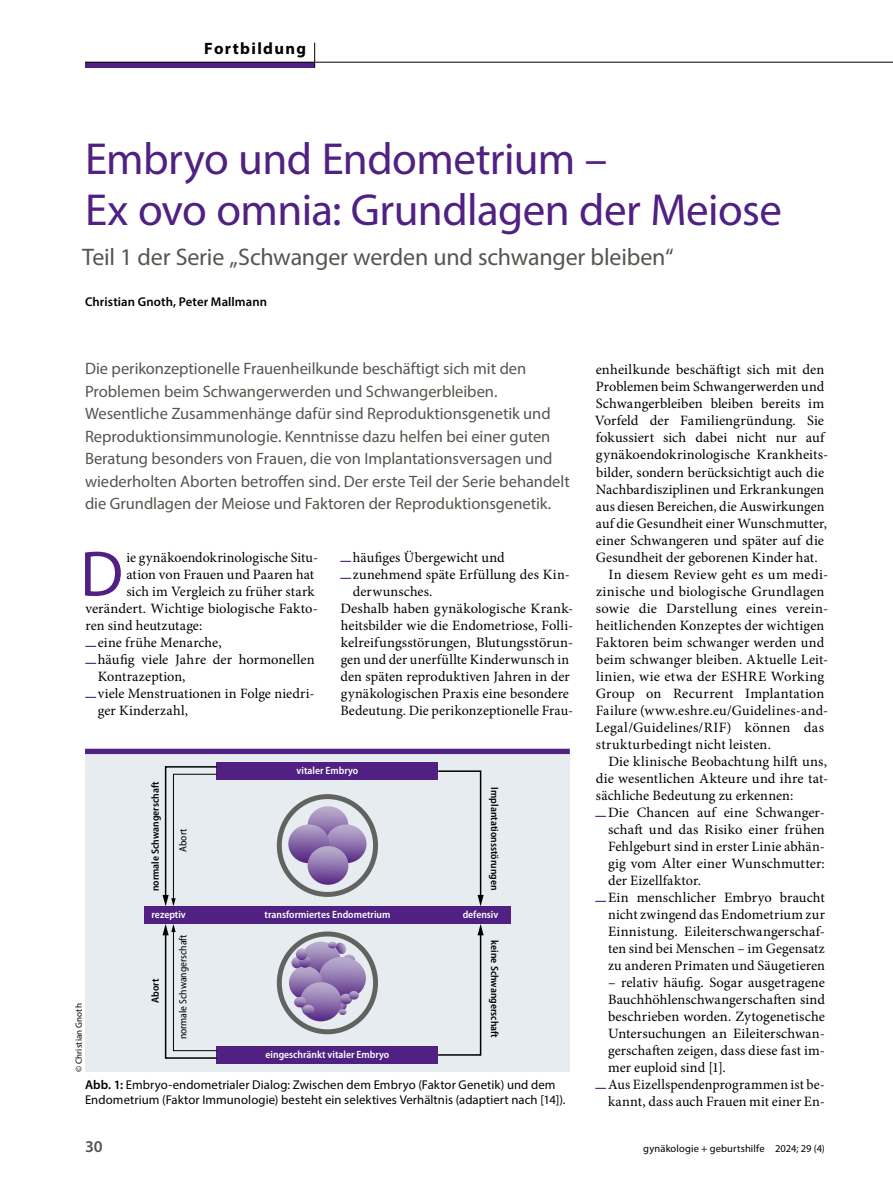
<style>
.page{position:relative;width:893px;height:1187px;background:#fff}
.page>*{position:absolute;margin:0;border:0;box-sizing:border-box;transform-origin:0 0}
.Para_Initial_1{font:64.65px "Myriad Pro";color:#502182}
.Title_1{font:45px/51px "Myriad Pro";letter-spacing:-.01em;color:#502182}
.SubTitle_x{font:24px "Myriad Pro";letter-spacing:-.01em;color:#56554f}
.Trailer_2-row{font:16.5px/22.5px "Myriad Pro";color:#56554f}
.t1{font:700 16.5px "Myriad Pro";letter-spacing:.08em;color:#000}
.t2{font:600 16.5px "Myriad Pro";color:#56554f}
.Para_x{font:14.25px/17px "Minion Pro";letter-spacing:.005em;color:#000}
.Para_Indent{font:14.25px/17px "Minion Pro";letter-spacing:.015em;color:#000}
.Para_Initial_1-2{font:14.25px "Minion Pro";color:#000}
.Image_Caption_x{font:12.75px/15px "Myriad Pro";letter-spacing:.01em;color:#000}
.Author_SubTitle{font:600 12.75px "Myriad Pro";letter-spacing:.005em;color:#000}
.t3{font:600 semi-condensed 10.5px "Myriad Pro";color:#fff}
.t4{font:600 semi-condensed 10.5px "Myriad Pro";color:#000}
.t5{font:10.5px "Myriad Pro";letter-spacing:.015em;color:#000}
.t6{font:semi-condensed 10.5px "Myriad Pro";color:#000}
.Image_Source_x{font:9px "Myriad Pro";letter-spacing:.015em;color:#000}
.s1{font-family:"Myriad Pro";font-weight:600;color:#502182}
.s2{font-weight:600}
</style>
<div class="page">
<div style="left:85px;top:748px;width:485px;height:324px;background:#e6ecf0"></div>
<div style="left:217px;top:762px;width:221px;height:17px;background:#502182"></div>
<div style="left:217px;top:1046px;width:221px;height:17px;background:#502182"></div>
<div style="left:144px;top:906px;width:366px;height:17px;background:#502182"></div>
<svg style="left:163px;top:923px;width:55px;height:136px"></svg>
<svg style="left:437px;top:923px;width:47px;height:133px"></svg>
<svg style="left:437px;top:770px;width:47px;height:136px"></svg>
<svg style="left:163px;top:765px;width:55px;height:141px"></svg>
<svg style="left:277px;top:794px;width:101px;height:102px"></svg>
<svg style="left:277px;top:931px;width:101px;height:103px"></svg>
<div style="left:85px;top:748px;width:485px;height:6px;background:#502182"></div>
<div style="left:85px;top:62px;width:230px;height:5px;background:#502182"></div>
<hr style="left:85px;top:62px;width:230px;height:1px;background:#000">
<hr style="left:315px;top:62px;width:578px;height:1px;background:#000">
<svg style="left:314px;top:43px;width:1px;height:24px"></svg>
<p class="t1" style="left:204px;top:37px;width:103px">Fortbildung</p>
<p class="Title_1" style="left:85px;top:133px;width:699px">Embryo und Endometrium –<br>Ex ovo omnia: Grundlagen der Meiose</p>
<p class="SubTitle_x" style="left:82px;top:242px;width:593px">Teil 1 der Serie „Schwanger werden und schwanger bleiben“</p>
<p class="Author_SubTitle" style="left:85px;top:294px;width:184px">Christian Gnoth, Peter Mallmann</p>
<p class="Trailer_2-row" style="left:85px;top:357px;width:486px">Die perikonzeptionelle Frauenheilkunde beschäftigt sich mit den Problemen beim Schwangerwerden und Schwangerbleiben.<br>Wesentliche Zusammenhänge dafür sind Reproduktionsgenetik und Reproduktionsimmunologie. Kenntnisse dazu helfen bei einer guten Beratung besonders von Frauen, die von Implantationsversagen und wiederholten Aborten betroffen sind. Der erste Teil der Serie behandelt die Grundlagen der Meiose und Faktoren der Reproduktionsgenetik.</p>
<p class="Para_Initial_1" style="left:80px;top:534px;width:45px">D</p>
<p class="Para_Initial_1-2" style="left:127px;top:547px;width:193px">ie gynäkoendokrinologische Situ-</p>
<p class="Para_x" style="left:340px;top:548px;width:166px"><span class="s1">—</span>häufiges Übergewicht und</p>
<p class="Para_x" style="left:353px;top:565px;width:218px;text-indent:-13px"><span class="s1">—</span>zunehmend späte Erfüllung des Kin&shy;derwunsches.</p>
<p class="Para_x" style="left:340px;top:599px;width:234px">Deshalb haben gynäkologische Krank&shy;heitsbilder wie die Endometriose, Folli&shy;kelreifungsstörungen, Blutungsstörun&shy;gen und der unerfüllte Kinderwunsch in den späten reproduktiven Jahren in der gynäkologischen Praxis eine besondere Bedeutung. Die perikonzeptionelle Frau-</p>
<p class="Para_Initial_1-2" style="left:126px;top:564px;width:189px">ation von Frauen und Paaren hat</p>
<p class="Para_Initial_1-2" style="left:126px;top:581px;width:190px">sich im Vergleich zu früher stark</p>
<p class="Para_Initial_1-2" style="left:85px;top:598px;width:234px">verändert. Wichtige biologische Fakto-</p>
<p class="Para_Initial_1-2" style="left:86px;top:615px;width:118px">ren sind heutzutage:</p>
<p class="Para_x" style="left:85px;top:633px;width:138px"><span class="s1">—</span>eine frühe Menarche,</p>
<p class="Para_x" style="left:98px;top:650px;width:218px;text-indent:-13px"><span class="s1">—</span>häufig viele Jahre der hormonellen<br>Kontrazeption,</p>
<p class="Para_x" style="left:98px;top:684px;width:218px;text-indent:-13px"><span class="s1">—</span>viele Menstruationen in Folge niedri&shy;ger Kinderzahl,</p>
<p class="t4" style="left:149px;top:891px;width:111px;rotate:-90deg">normale Schwangerschaft</p>
<p class="t6" style="left:177px;top:851px;width:25px;rotate:-90deg">Abort</p>
<p class="t3" style="left:297px;top:765px;width:63px">vitaler Embryo</p>
<p class="t4" style="left:500px;top:787px;width:104px;rotate:90deg">Implantationsstörungen</p>
<p class="Image_Source_x" style="left:73px;top:1072px;width:70px;rotate:-90deg">© Christian Gnoth</p>
<p class="t3" style="left:152px;top:908px;width:36px">rezeptiv</p>
<p class="t3" style="left:463px;top:908px;width:37px">defensiv</p>
<p class="t3" style="left:265px;top:908px;width:127px">transformiertes Endometrium</p>
<p class="t4" style="left:149px;top:1002px;width:26px;rotate:-90deg">Abort</p>
<p class="t6" style="left:177px;top:1039px;width:106px;rotate:-90deg">normale Schwangerschaft</p>
<p class="t4" style="left:500px;top:940px;width:99px;rotate:90deg">keine Schwangerschaft</p>
<p class="t3" style="left:266px;top:1048px;width:125px">eingeschränkt vitaler Embryo</p>
<p class="Image_Caption_x" style="left:85px;top:1077px;width:482px"><span class="s2">Abb. 1:</span> Embryo-endometrialer Dialog: Zwischen dem Embryo (Faktor Genetik) und dem<br>Endometrium (Faktor Immunologie) besteht ein selektives Verhältnis (adaptiert nach [14]).</p>
<p class="Para_x" style="left:595px;top:361px;width:235px">enheilkunde beschäftigt sich mit den Problemen beim Schwangerwerden und Schwangerbleiben bleiben bereits im Vorfeld der Familiengründung. Sie fokussiert sich dabei nicht nur auf gynäkoendokrinologische Krankheits&shy;bilder, sondern berücksichtigt auch die Nachbardisziplinen und Erkrankungen aus diesen Bereichen, die Auswirkungen auf die Gesundheit einer Wunschmutter, einer Schwangeren und später auf die Gesundheit der geborenen Kinder hat.</p>
<p class="Para_Indent" style="left:596px;top:565px;width:234px;text-indent:13px">In diesem Review geht es um medi&shy;zinische und biologische Grundlagen sowie die Darstellung eines verein&shy;heitlichenden Konzeptes der wichtigen Faktoren beim schwanger werden und beim schwanger bleiben. Aktuelle Leit&shy;linien, wie etwa der ESHRE Working Group on Recurrent Implantation Failure (www.eshre.eu/Guidelines-and-Legal/Guidelines/RIF) können das strukturbedingt nicht leisten.</p>
<p class="Para_Indent" style="left:596px;top:752px;width:234px;text-align:justify;text-indent:13px">Die klinische Beobachtung hilft uns, die wesentlichen Akteure und ihre tat&shy;sächliche Bedeutung zu erkennen:</p>
<p class="Para_x" style="left:608px;top:803px;width:218px;text-align:justify;text-indent:-13px"><span class="s1">—</span>Die Chancen auf eine Schwanger&shy;schaft und das Risiko einer frühen Fehlgeburt sind in erster Linie abhän&shy;gig vom Alter einer Wunschmutter: der Eizellfaktor.</p>
<p class="Para_x" style="left:608px;top:888px;width:218px;text-align:justify;text-indent:-13px"><span class="s1">—</span>Ein menschlicher Embryo braucht nicht zwingend das Endometrium zur Einnistung. Eileiterschwangerschaf&shy;ten sind bei Menschen – im Gegensatz zu anderen Primaten und Säugetieren</p>
<p class="Para_x" style="left:608px;top:974px;width:218px;text-align:justify">– relativ häufig. Sogar ausgetragene Bauchhöhlenschwangerschaften sind beschrieben worden. Zytogenetische Untersuchungen an Eileiterschwan&shy;gerschaften zeigen, dass diese fast im&shy;mer euploid sind [1].</p>
<p class="Para_x" style="left:595px;top:1076px;width:231px;text-align:right"><span class="s1">—</span>Aus Eizellspendenprogrammen ist be&shy;kannt, dass auch Frauen mit einer En-</p>
<p class="t2" style="left:85px;top:1135px;width:19px">30</p>
<p class="t5" style="left:643px;top:1141px;width:183px">gynäkologie + geburtshilfe 2024; 29 (4)</p>
</div>
